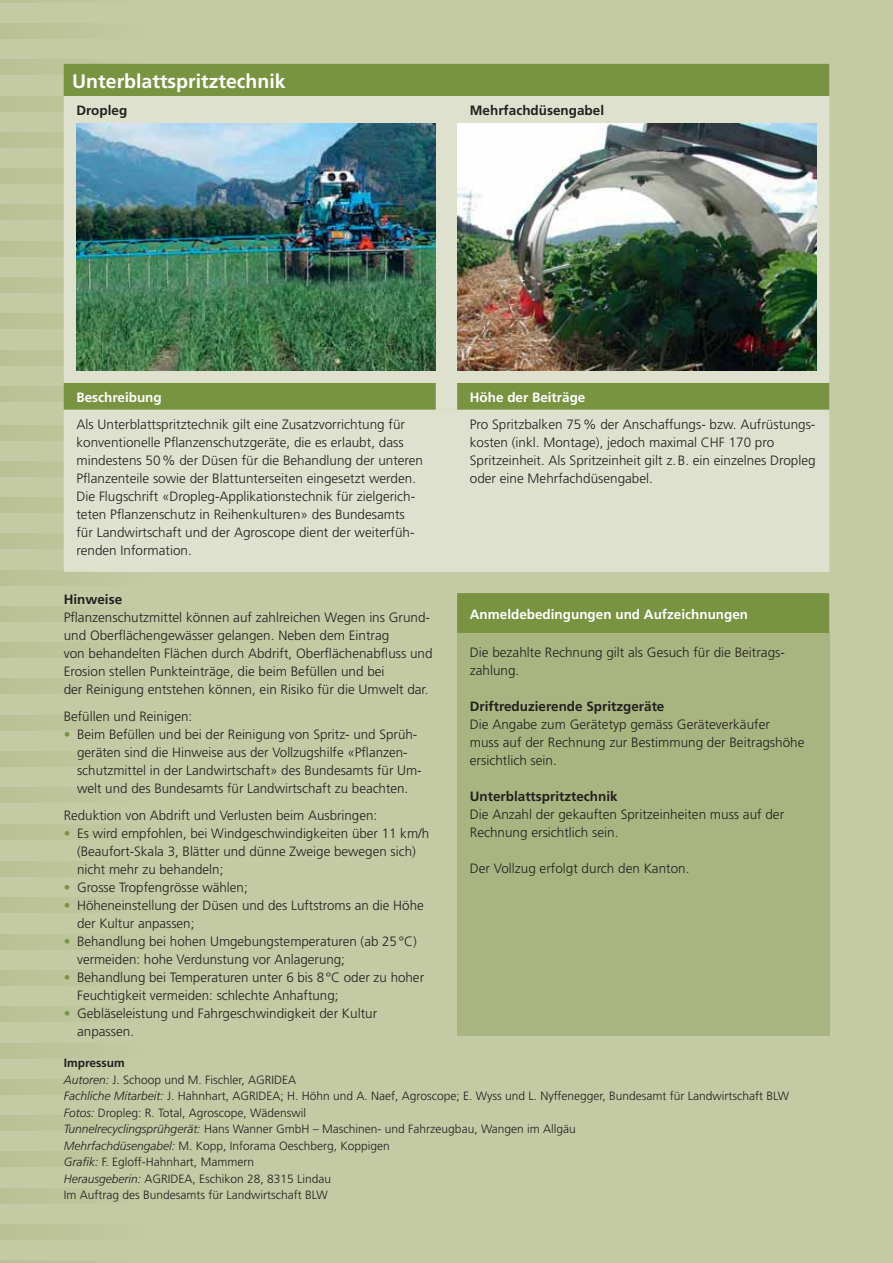
<style>
.page{position:relative;width:893px;height:1263px;background:#c3caa4}
.page>*{position:absolute;margin:0;border:0;box-sizing:border-box;transform-origin:0 0}
.t1{font:700 19.5px "Frutiger";color:#fff}
.t2{font:300 13.5px/18px "Frutiger";color:#231f20}
.t3{font:700 13.5px "Frutiger";color:#231f20}
.t4{font:700 13.5px "Frutiger";color:#fff}
.t5{font:300 12px/16.5px "Frutiger";color:#231f20}
.s1{font-weight:700}
.s2{font-style:italic}
</style>
<div class="page">
<hr style="left:0;top:0;width:191px;height:2px;background:#bfc69e">
<div style="left:0;top:24px;width:191px;height:15px;background:#bfc69e"></div>
<div style="left:0;top:60px;width:191px;height:15px;background:#bbc398"></div>
<div style="left:0;top:96px;width:191px;height:15px;background:#bbc398"></div>
<div style="left:0;top:132px;width:191px;height:15px;background:#bbc398"></div>
<div style="left:0;top:169px;width:191px;height:15px;background:#bbc398"></div>
<div style="left:0;top:205px;width:191px;height:15px;background:#bbc398"></div>
<div style="left:0;top:241px;width:191px;height:15px;background:#bbc398"></div>
<div style="left:0;top:278px;width:191px;height:15px;background:#bbc398"></div>
<div style="left:0;top:314px;width:191px;height:15px;background:#bbc398"></div>
<div style="left:0;top:350px;width:191px;height:15px;background:#bbc398"></div>
<div style="left:0;top:386px;width:191px;height:15px;background:#bbc397"></div>
<div style="left:0;top:425px;width:191px;height:15px;background:#bbc398"></div>
<div style="left:0;top:461px;width:191px;height:15px;background:#bbc398"></div>
<div style="left:0;top:498px;width:191px;height:15px;background:#bbc398"></div>
<div style="left:0;top:534px;width:191px;height:15px;background:#bbc398"></div>
<div style="left:0;top:570px;width:191px;height:15px;background:#bbc398"></div>
<div style="left:0;top:606px;width:191px;height:15px;background:#bbc398"></div>
<div style="left:0;top:643px;width:191px;height:15px;background:#bfc69e"></div>
<div style="left:0;top:679px;width:191px;height:15px;background:#bfc69e"></div>
<div style="left:0;top:715px;width:191px;height:15px;background:#bfc69e"></div>
<div style="left:0;top:752px;width:191px;height:15px;background:#bfc69e"></div>
<div style="left:0;top:788px;width:191px;height:15px;background:#bfc69e"></div>
<div style="left:0;top:824px;width:191px;height:15px;background:#bfc69e"></div>
<div style="left:0;top:862px;width:191px;height:15px;background:#bfc69e"></div>
<div style="left:0;top:898px;width:191px;height:15px;background:#bfc69e"></div>
<div style="left:0;top:934px;width:191px;height:15px;background:#bfc69e"></div>
<div style="left:0;top:970px;width:191px;height:15px;background:#bfc69e"></div>
<div style="left:0;top:1007px;width:191px;height:15px;background:#bfc69e"></div>
<div style="left:0;top:1043px;width:191px;height:15px;background:#bfc69e"></div>
<div style="left:0;top:1079px;width:191px;height:15px;background:#bfc69e"></div>
<div style="left:0;top:1116px;width:191px;height:15px;background:#bfc69e"></div>
<div style="left:0;top:1152px;width:191px;height:15px;background:#bfc69e"></div>
<div style="left:0;top:1188px;width:191px;height:15px;background:#bfc69e"></div>
<div style="left:0;top:1224px;width:191px;height:15px;background:#bfc69e"></div>
<hr style="left:0;top:1261px;width:191px;height:2px;background:#bfc69e">
<svg style="left:64px;top:64px;width:765px;height:570px;fill:#789441"></svg>
<svg style="left:64px;top:96px;width:765px;height:314px;background:#bac69e"></svg>
<div style="left:64px;top:410px;width:765px;height:162px;background:#dee1cd"></div>
<div style="left:457px;top:634px;width:372px;height:402px;background:#a8b580"></div>
<img style="left:76px;top:124px;width:360px;height:246px">
<img style="left:457px;top:124px;width:359px;height:246px">
<h1 class="t1" style="left:72px;top:73px;width:215px">Unterblattspritztechnik</h1>
<p class="t3" style="left:76px;top:105px;width:52px">Dropleg</p>
<p class="t3" style="left:470px;top:105px;width:136px">Mehrfachdüsengabel</p>
<p class="t4" style="left:76px;top:391px;width:87px">Beschreibung</p>
<p class="t4" style="left:470px;top:391px;width:117px">Höhe der Beiträge</p>
<p class="t2" style="left:76px;top:416px;width:348px">Als Unterblattspritztechnik gilt eine Zusatzvorrichtung für konventionelle Pflanzenschutzgeräte, die es erlaubt, dass mindestens 50 % der Düsen für die Behandlung der unteren Pflanzenteile sowie der Blattunterseiten eingesetzt werden.<br>Die Flugschrift «Dropleg-Applikationstechnik für zielgerich&shy;teten Pflanzenschutz in Reihenkulturen» des Bundesamts für Landwirtschaft und der Agroscope dient der weiterfüh&shy;renden Information.</p>
<p class="t2" style="left:470px;top:416px;width:347px">Pro Spritzbalken 75 % der Anschaffungs- bzw. Aufrüstungs&shy;kosten (inkl. Montage), jedoch maximal CHF 170 pro Spritzeinheit. Als Spritzeinheit gilt z. B. ein einzelnes Dropleg oder eine Mehrfachdüsengabel.</p>
<p class="t3" style="left:64px;top:594px;width:60px">Hinweise</p>
<p class="t2" style="left:64px;top:609px;width:370px">Pflanzenschutzmittel können auf zahlreichen Wegen ins Grund&shy;und Oberflächengewässer gelangen. Neben dem Eintrag<br>von behandelten Flächen durch Abdrift, Oberflächenabfluss und Erosion stellen Punkteinträge, die beim Befüllen und bei<br>der Reinigung entstehen können, ein Risiko für die Umwelt dar.</p>
<p class="t2" style="left:77px;top:708px;width:346px;text-indent:-13px">Befüllen und Reinigen:<br>Beim Befüllen und bei der Reinigung von Spritz- und Sprüh&shy;geräten sind die Hinweise aus der Vollzugshilfe «Pflanzen&shy;schutzmittel in der Landwirtschaft» des Bundesamts für Um&shy;welt und des Bundesamts für Landwirtschaft zu beachten.</p>
<p class="t2" style="left:77px;top:807px;width:354px;text-indent:-13px">Reduktion von Abdrift und Verlusten beim Ausbringen:<br>Es wird empfohlen, bei Windgeschwindigkeiten über 11 km/h (Beaufort-Skala 3, Blätter und dünne Zweige bewegen sich) nicht mehr zu behandeln;<br>Grosse Tropfengrösse wählen;<br>Höheneinstellung der Düsen und des Luftstroms an die Höhe der Kultur anpassen;<br>Behandlung bei hohen Umgebungstemperaturen (ab 25 °C) vermeiden: hohe Verdunstung vor Anlagerung;<br>Behandlung bei Temperaturen unter 6 bis 8 °C oder zu hoher Feuchtigkeit vermeiden: schlechte Anhaftung; Gebläseleistung und Fahrgeschwindigkeit der Kultur anpassen.</p>
<p class="t4" style="left:470px;top:608px;width:280px">Anmeldebedingungen und Aufzeichnungen</p>
<p class="t2" style="left:470px;top:644px;width:317px">Die bezahlte Rechnung gilt als Gesuch für die Beitrags&shy;zahlung.</p>
<p class="t3" style="left:470px;top:701px;width:196px">Driftreduzierende Spritzgeräte</p>
<p class="t2" style="left:470px;top:716px;width:336px">Die Angabe zum Gerätetyp gemäss Geräteverkäufer<br>muss auf der Rechnung zur Bestimmung der Beitragshöhe ersichtlich sein.</p>
<p class="t3" style="left:470px;top:791px;width:149px">Unterblattspritztechnik</p>
<p class="t2" style="left:470px;top:806px;width:316px">Die Anzahl der gekauften Spritzeinheiten muss auf der<br>Rechnung ersichtlich sein.</p>
<p class="t2" style="left:470px;top:860px;width:221px">Der Vollzug erfolgt durch den Kanton.</p>
<p class="t5" style="left:64px;top:1056px;width:727px"><span class="s1">Impressum<br></span><span class="s2">Autoren:</span> J. Schoop und M. Fischler, AGRIDEA<br><span class="s2">Fachliche Mitarbeit:</span> J. Hahnhart, AGRIDEA; H. Höhn und A. Naef, Agroscope; E. Wyss und L. Nyffenegger, Bundesamt für Landwirtschaft BLW <span class="s2">Fotos:</span> Dropleg: R. Total, Agroscope, Wädenswil<br><span class="s2">Tunnelrecyclingsprühgerät:</span> Hans Wanner GmbH – Maschinen- und Fahrzeugbau, Wangen im Allgäu<br><span class="s2">Mehrfachdüsengabel:</span> M. Kopp, Inforama Oeschberg, Koppigen<br><span class="s2">Grafik:</span> F. Egloff-Hahnhart, Mammern<br><span class="s2">Herausgeberin:</span> AGRIDEA, Eschikon 28, 8315 Lindau<br>Im Auftrag des Bundesamts für Landwirtschaft BLW</p>
</div>
